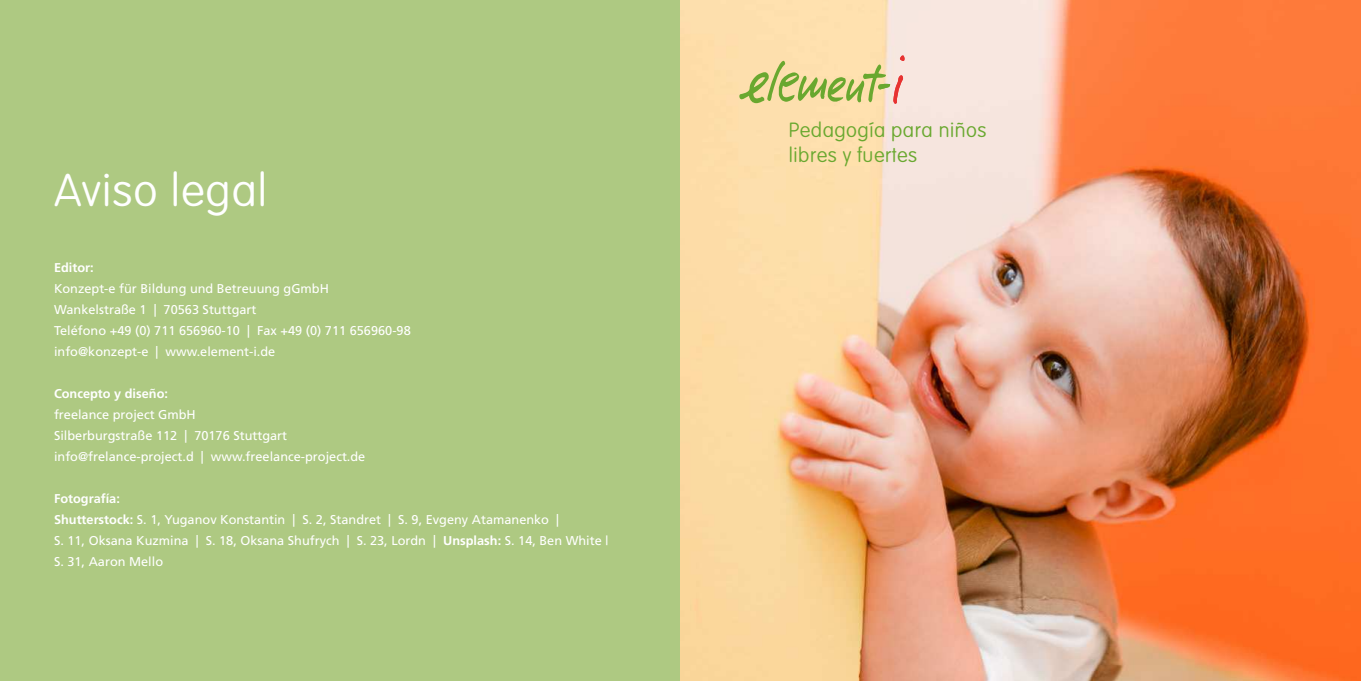
<style>
.page{position:relative;width:1361px;height:681px;background:#fff}
.page>*{position:absolute;margin:0;border:0;box-sizing:border-box;transform-origin:0 0}
.t1{font:100 45px "VAG Rounded";letter-spacing:.025em;color:#fff}
.t2{font:100 20.25px/25px "VAG Rounded";letter-spacing:.025em;color:#69a82f}
.t3{font:12.75px/21px "Frutiger CE";color:#fff}
.t4{font:12.75px/21px "Frutiger";color:#fff}
.t5{font:700 12.75px "Frutiger";color:#fff}
.s1{font-weight:700}
.s2{font-family:"Frutiger CE"}
</style>
<div class="page">
<div style="left:0;top:0;width:680px;height:680px;background:#aec982"></div>
<img style="left:680px;top:0;width:681px;height:680px">
<svg style="left:739px;top:55px;width:165px;height:49px;background:#dcd194"></svg>
<h1 class="t1" style="left:54px;top:171px;width:214px">Aviso legal</h1>
<p class="t5" style="left:54px;top:262px;width:41px">Editor:</p>
<p class="t3" style="left:54px;top:278px;width:358px">Konzept-e für Bildung und Betreuung gGmbH Wankelstraße 1 | 70563 Stuttgart<br>Teléfono +49 (0) 711 656960-10 | Fax +49 (0) 711 656960-98 info@konzept-e | www.element-i.de</p>
<p class="t5" style="left:54px;top:388px;width:116px">Concepto y diseño:</p>
<p class="t3" style="left:54px;top:404px;width:313px">freelance project GmbH<br>Silberburgstraße 112 | 70176 Stuttgart info@frelance-project.d | www.freelance-project.de</p>
<p class="t4" style="left:54px;top:488px;width:556px"><span class="s1">Fotografía:<br>Shutterstock:</span> S. 1, Yuganov Konstantin <span class="s2">|</span> S. 2, Standret <span class="s2">|</span> S. 9, Evgeny Atamanenko <span class="s2">|<br></span>S. 11, Oksana Kuzmina <span class="s2">|</span> S. 18, Oksana Shufrych <span class="s2">|</span> S. 23, Lordn <span class="s2">|</span> <span class="s1">Unsplash:</span> S. 14, Ben White | S. 31, Aaron Mello</p>
<h2 class="t2" style="left:789px;top:119px;width:199px">Pedagogía para niños libres y fuertes</h2>
</div>
